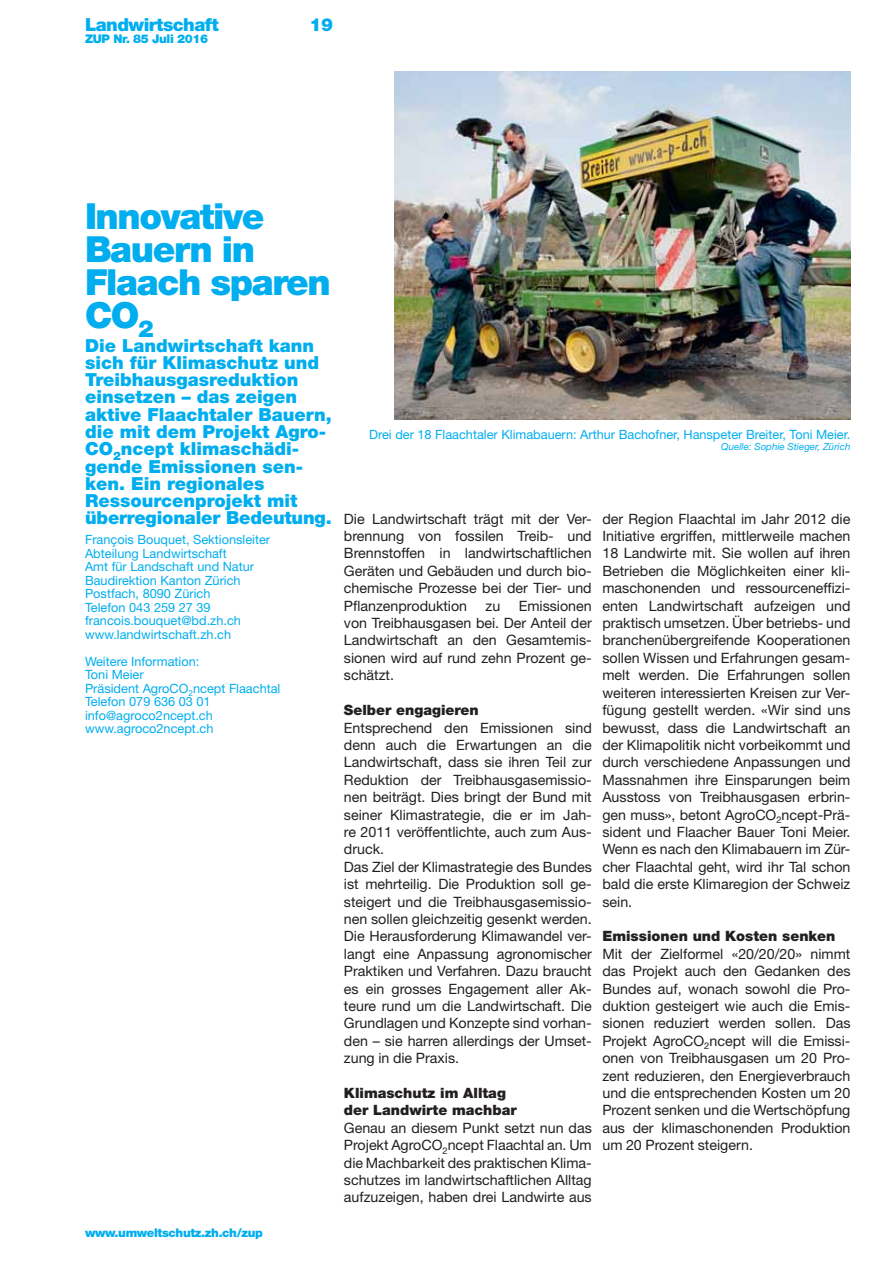
<style>
.page{position:relative;width:893px;height:1263px;background:#fff}
.page>*{position:absolute;margin:0;border:0;box-sizing:border-box;transform-origin:0 0}
.t1{font:900 36px/33px "Helvetica Neue LT Std";letter-spacing:-.04em;color:#00aeef}
.t2{font:900 18px/17.2px "Helvetica Neue LT Std";color:#00aeef}
.t3{font:900 18px "Helvetica Neue LT Std";letter-spacing:-.03em;color:#00aeef}
.t4{font:14.25px/17.4px "Helvetica Neue LT Std";color:#231f20;text-align:justify}
.t5{font:900 14.25px/17.2px "Helvetica Neue LT Std";color:#231f20}
.t6{font:12.75px/13.5px "Helvetica Neue LT Std";color:#00aeef}
.t7{font:900 12px "Helvetica Neue LT Std";letter-spacing:-.03em;color:#00aeef}
.t8{font:italic 9.75px "Helvetica Neue LT Std";color:#00aeef}
</style>
<div class="page">
<img style="left:394px;top:71px;width:456px;height:348px">
<p class="t3" style="left:85px;top:18px;width:135px">Landwirtschaft</p>
<p class="t2" style="left:310px;top:18px;width:25px">19</p>
<p class="t7" style="left:85px;top:35px;width:125px">ZUP Nr. 85 Juli 2016</p>
<h1 class="t1" style="left:85px;top:204px;width:247px">Innovative<br>Bauern in<br>Flaach sparen<br>CO<sub>2</sub></h1>
<p class="t2" style="left:85px;top:339px;width:248px">Die Landwirtschaft kann sich für Klimaschutz und<br>Treibhausgasreduktion einsetzen – das zeigen aktive Flaachtaler Bauern, die mit dem Projekt Agro-<br>CO<sub>2</sub>ncept klimaschädi&shy;gende Emissionen sen&shy;ken. Ein regionales<br>Ressourcenprojekt mit überregionaler Bedeutung.</p>
<p class="t6" style="left:85px;top:534px;width:187px">François Bouquet, Sektionsleiter<br>Abteilung Landwirtschaft<br>Amt für Landschaft und Natur<br>Baudirektion Kanton Zürich<br>Postfach, 8090 Zürich<br>Telefon 043 259 27 39 francois.bouquet@bd.zh.ch www.landwirtschaft.zh.ch</p>
<p class="t6" style="left:85px;top:656px;width:197px">Weitere Information:<br>Toni Meier<br>Präsident AgroCO<sub>2</sub>ncept Flaachtal<br>Telefon 079 636 03 01 info@agroco2ncept.ch www.agroco2ncept.ch</p>
<p class="t7" style="left:85px;top:1228px;width:179px">www.umweltschutz.zh.ch/zup</p>
<p class="t6" style="left:369px;top:429px;width:483px">Drei der 18 Flaachtaler Klimabauern: Arthur Bachofner, Hanspeter Breiter, Toni Meier.</p>
<p class="t8" style="left:721px;top:443px;width:131px">Quelle: Sophie Stieger, Zürich</p>
<p class="t4" style="left:344px;top:512px;width:249px">Die Landwirtschaft trägt mit der Ver&shy;brennung von fossilen Treib- und Brenn stoffen in landwirtschaftlichen Geräten und Gebäuden und durch bio&shy;chemische Prozesse bei der Tier- und Pflanzenproduktion</p>
<p class="t4" style="left:344px;top:599px;width:249px;text-indent:175px">Emissionen von Treibhausgasen bei. Der Anteil der Landwirtschaft an den Gesamtemis&shy;sionen wird auf rund zehn Prozent ge&shy;schätzt.</p>
<p class="t5" style="left:344px;top:703px;width:136px">Selber engagieren</p>
<p class="t4" style="left:344px;top:720px;width:249px;text-align:left">Entsprechend den Emissionen sind denn auch die Erwartungen an die Landwirtschaft, dass sie ihren Teil zur Reduktion der Treibhausgasemissio&shy;nen beiträgt. Dies bringt der Bund mit seiner Klimastrategie, die er im Jah&shy;re 2011 veröffentlichte, auch zum Aus&shy;druck.<br>Das Ziel der Klimastrategie des Bundes ist mehrteilig. Die Produktion soll ge&shy;steigert und die Treibhausgasemissio&shy;nen sollen gleichzeitig gesenkt werden.<br>Die Herausforderung Klimawandel ver&shy;langt eine Anpassung agronomischer Praktiken und Verfahren. Dazu braucht es ein grosses Engagement aller Ak&shy;teure rund um die Landwirtschaft. Die Grundlagen und Konzepte sind vorhan&shy;den – sie harren allerdings der Umset&shy;zung in die Praxis.</p>
<p class="t5" style="left:344px;top:1086px;width:174px">Klimaschutz im Alltag der Landwirte machbar</p>
<p class="t4" style="left:344px;top:1121px;width:249px">Genau an diesem Punkt setzt nun das Projekt AgroCO<sub>2</sub>ncept Flaachtal an. Um die Machbarkeit des praktischen Klima&shy;schutzes im landwirtschaftlichen Alltag aufzuzeigen, haben drei Landwirte aus</p>
<p class="t4" style="left:486px;top:599px;width:16px">zu</p>
<p class="t4" style="left:602px;top:512px;width:250px">der Region Flaachtal im Jahr 2012 die Initiative ergriffen, mittlerweile machen 18 Landwirte mit. Sie wollen auf ihren Betrieben die Möglichkeiten einer kli&shy;maschonenden und ressourceneffizi&shy;enten Landwirtschaft aufzeigen und praktisch umsetzen. Über betriebs- und branchenübergreifende Kooperationen sollen Wissen und Erfahrungen gesam&shy;melt werden. Die Erfahrungen sollen weiteren interessierten Kreisen zur Ver&shy;fügung gestellt werden. «Wir sind uns bewusst, dass die Landwirtschaft an der Klimapolitik nicht vorbeikommt und durch verschiedene Anpassungen und Massnahmen ihre Einsparungen beim Ausstoss von Treibhausgasen erbrin&shy;gen muss», betont AgroCO<sub>2</sub>ncept-Prä&shy;sident und Flaacher Bauer Toni Meier.<br>Wenn es nach den Klimabauern im Zür&shy;cher Flaachtal geht, wird ihr Tal schon bald die erste Klimaregion der Schweiz sein.</p>
<p class="t5" style="left:602px;top:929px;width:235px">Emissionen und Kosten senken</p>
<p class="t4" style="left:602px;top:947px;width:250px">Mit der Zielformel «20/20/20» nimmt das Projekt auch den Gedanken des Bundes auf, wonach sowohl die Pro&shy;duktion gesteigert wie auch die Emis&shy;sionen reduziert werden sollen. Das Projekt AgroCO<sub>2</sub>ncept will die Emissi&shy;onen von Treibhausgasen um 20 Pro&shy;zent reduzieren, den Energieverbrauch und die entsprechenden Kosten um 20<br>Prozent senken und die Wertschöpfung aus der klimaschonenden Produktion um 20 Prozent steigern.</p>
</div>
